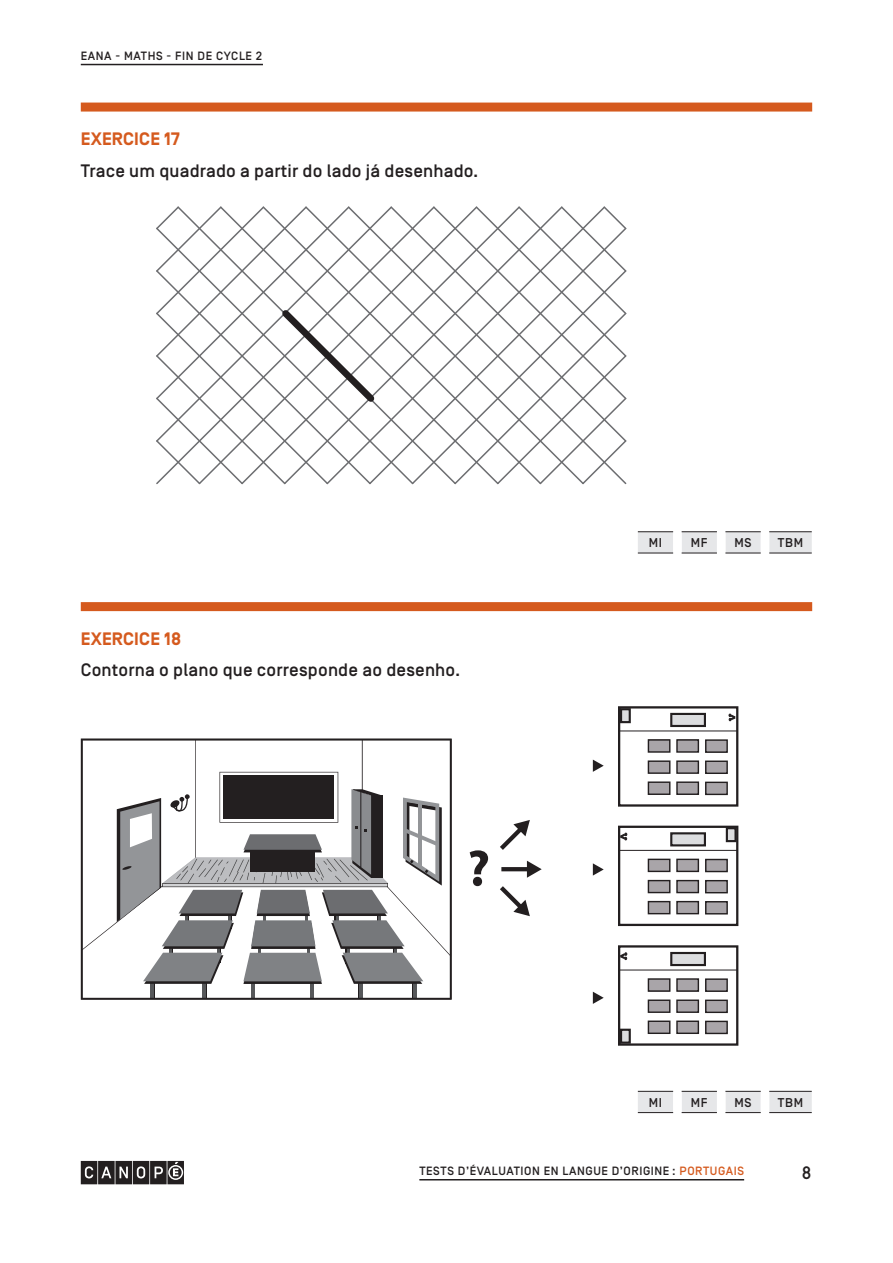
<style>
.page{position:relative;width:893px;height:1263px;background:#fff}
.page>*{position:absolute;margin:0;border:0;box-sizing:border-box;transform-origin:0 0}
.t1{font:700 51.3px "Myriad Pro";color:#231f20}
.EXERCICE_Consigne_FA{font:500 18px "Simplon BP";letter-spacing:.01em;color:#231f20}
.Exercice_Numéro{font:700 18px "Simplon BP";letter-spacing:.01em;color:#d55a1e}
.t2{font:500 18px "Simplon BP Mono";color:#231f20}
.t3{font:500 12.75px "Simplon BP";letter-spacing:.05em;color:#231f20}
.Titre_courant_FAD{font:500 12px "Simplon BP";letter-spacing:.05em;color:#231f20}
.s1{color:#d55a1e}
</style>
<div class="page">
<hr style="left:81px;top:64px;width:182px;height:1px;background:#231f20">
<svg style="left:81px;top:1161px;width:103px;height:23px;background:#4b4849"></svg>
<hr style="left:419px;top:1179px;width:325px;height:1px;background:#231f20">
<div style="left:81px;top:103px;width:731px;height:9px;background:#d55a1e"></div>
<div style="left:81px;top:602px;width:731px;height:9px;background:#d55a1e"></div>
<svg style="left:638px;top:532px;width:174px;height:21px"></svg>
<hr style="left:638px;top:531px;width:35px;height:1px;background:#231f20">
<hr style="left:682px;top:531px;width:35px;height:1px;background:#231f20">
<hr style="left:725px;top:531px;width:36px;height:1px;background:#231f20">
<hr style="left:769px;top:531px;width:43px;height:1px;background:#231f20">
<hr style="left:638px;top:553px;width:35px;height:1px;background:#231f20">
<hr style="left:682px;top:553px;width:35px;height:1px;background:#231f20">
<hr style="left:725px;top:553px;width:36px;height:1px;background:#231f20">
<hr style="left:769px;top:553px;width:43px;height:1px;background:#231f20">
<svg style="left:638px;top:1091px;width:174px;height:21px"></svg>
<hr style="left:638px;top:1091px;width:35px;height:1px;background:#231f20">
<hr style="left:682px;top:1091px;width:35px;height:1px;background:#231f20">
<hr style="left:725px;top:1091px;width:36px;height:1px;background:#231f20">
<hr style="left:769px;top:1091px;width:43px;height:1px;background:#231f20">
<hr style="left:638px;top:1112px;width:35px;height:1px;background:#231f20">
<hr style="left:682px;top:1112px;width:35px;height:1px;background:#231f20">
<hr style="left:725px;top:1112px;width:36px;height:1px;background:#231f20">
<hr style="left:769px;top:1112px;width:43px;height:1px;background:#231f20">
<svg style="left:606px;top:208px;width:20px;height:277px"></svg>
<svg style="left:380px;top:206px;width:226px;height:279px"></svg>
<svg style="left:156px;top:206px;width:224px;height:279px"></svg>
<svg style="left:81px;top:738px;width:371px;height:262px"></svg>
<div style="left:618px;top:706px;width:120px;height:101px;border:2px solid #231f20"></div>
<hr style="left:619px;top:731px;width:118px;height:1px;background:#231f20">
<div style="left:621px;top:709px;width:9px;height:13px;background:#dcdddf"></div>
<div style="left:620px;top:708px;width:11px;height:15px;border:2px solid #231f20"></div>
<div style="left:671px;top:714px;width:34px;height:12px;background:#dcdddf"></div>
<div style="left:670px;top:713px;width:36px;height:14px;border:2px solid #231f20"></div>
<div style="left:648px;top:740px;width:22px;height:12px;background:#a9a5a9"></div>
<div style="left:648px;top:739px;width:22px;height:14px;border:1px solid #231f20"></div>
<div style="left:648px;top:761px;width:22px;height:12px;background:#a9a5a9"></div>
<div style="left:648px;top:760px;width:22px;height:14px;border:1px solid #231f20"></div>
<div style="left:648px;top:782px;width:22px;height:12px;background:#a9a5a9"></div>
<div style="left:648px;top:781px;width:22px;height:14px;border:1px solid #231f20"></div>
<div style="left:677px;top:740px;width:21px;height:12px;background:#a9a5a9"></div>
<div style="left:676px;top:739px;width:23px;height:14px;border:1px solid #231f20"></div>
<div style="left:677px;top:761px;width:21px;height:12px;background:#a9a5a9"></div>
<div style="left:676px;top:760px;width:23px;height:14px;border:1px solid #231f20"></div>
<div style="left:677px;top:782px;width:21px;height:12px;background:#a9a5a9"></div>
<div style="left:676px;top:781px;width:23px;height:14px;border:1px solid #231f20"></div>
<div style="left:706px;top:740px;width:21px;height:12px;background:#a9a5a9"></div>
<div style="left:705px;top:739px;width:23px;height:14px;border:1px solid #231f20"></div>
<div style="left:706px;top:761px;width:21px;height:12px;background:#a9a5a9"></div>
<div style="left:705px;top:760px;width:23px;height:14px;border:1px solid #231f20"></div>
<div style="left:706px;top:782px;width:21px;height:12px;background:#a9a5a9"></div>
<div style="left:705px;top:782px;width:23px;height:13px;border:1px solid #231f20"></div>
<svg style="left:728px;top:713px;width:10px;height:9px"></svg>
<div style="left:618px;top:826px;width:120px;height:100px;border:2px solid #231f20"></div>
<hr style="left:619px;top:850px;width:118px;height:1px;background:#231f20">
<div style="left:727px;top:828px;width:9px;height:13px;background:#dcdddf"></div>
<div style="left:726px;top:827px;width:11px;height:15px;border:2px solid #231f20"></div>
<div style="left:671px;top:833px;width:34px;height:12px;background:#dcdddf"></div>
<div style="left:670px;top:832px;width:36px;height:14px;border:2px solid #231f20"></div>
<div style="left:648px;top:859px;width:22px;height:12px;background:#a9a5a9"></div>
<div style="left:648px;top:859px;width:22px;height:13px;border:1px solid #231f20"></div>
<div style="left:648px;top:880px;width:22px;height:12px;background:#a9a5a9"></div>
<div style="left:648px;top:880px;width:22px;height:13px;border:1px solid #231f20"></div>
<div style="left:648px;top:902px;width:22px;height:12px;background:#a9a5a9"></div>
<div style="left:648px;top:901px;width:22px;height:13px;border:1px solid #231f20"></div>
<div style="left:677px;top:859px;width:21px;height:12px;background:#a9a5a9"></div>
<div style="left:676px;top:859px;width:23px;height:13px;border:1px solid #231f20"></div>
<div style="left:677px;top:880px;width:21px;height:12px;background:#a9a5a9"></div>
<div style="left:676px;top:880px;width:23px;height:13px;border:1px solid #231f20"></div>
<div style="left:677px;top:902px;width:21px;height:12px;background:#a9a5a9"></div>
<div style="left:676px;top:901px;width:23px;height:13px;border:1px solid #231f20"></div>
<div style="left:706px;top:859px;width:21px;height:12px;background:#a9a5a9"></div>
<div style="left:705px;top:859px;width:23px;height:13px;border:1px solid #231f20"></div>
<div style="left:706px;top:881px;width:21px;height:12px;background:#a9a5a9"></div>
<div style="left:705px;top:880px;width:23px;height:13px;border:1px solid #231f20"></div>
<div style="left:706px;top:902px;width:21px;height:12px;background:#a9a5a9"></div>
<div style="left:705px;top:901px;width:23px;height:13px;border:1px solid #231f20"></div>
<svg style="left:618px;top:832px;width:10px;height:9px"></svg>
<div style="left:618px;top:945px;width:120px;height:101px;border:2px solid #231f20"></div>
<hr style="left:619px;top:970px;width:118px;height:1px;background:#231f20">
<div style="left:621px;top:1030px;width:9px;height:13px;background:#dcdddf"></div>
<div style="left:620px;top:1029px;width:11px;height:15px;border:2px solid #231f20"></div>
<div style="left:671px;top:953px;width:34px;height:12px;background:#dcdddf"></div>
<div style="left:670px;top:952px;width:36px;height:14px;border:2px solid #231f20"></div>
<div style="left:648px;top:979px;width:22px;height:12px;background:#a9a5a9"></div>
<div style="left:648px;top:978px;width:22px;height:14px;border:1px solid #231f20"></div>
<div style="left:648px;top:1000px;width:22px;height:12px;background:#a9a5a9"></div>
<div style="left:648px;top:999px;width:22px;height:14px;border:1px solid #231f20"></div>
<div style="left:648px;top:1021px;width:22px;height:12px;background:#a9a5a9"></div>
<div style="left:648px;top:1020px;width:22px;height:14px;border:1px solid #231f20"></div>
<div style="left:677px;top:979px;width:21px;height:12px;background:#a9a5a9"></div>
<div style="left:676px;top:978px;width:23px;height:14px;border:1px solid #231f20"></div>
<div style="left:677px;top:1000px;width:21px;height:12px;background:#a9a5a9"></div>
<div style="left:676px;top:999px;width:23px;height:14px;border:1px solid #231f20"></div>
<div style="left:677px;top:1021px;width:21px;height:12px;background:#a9a5a9"></div>
<div style="left:676px;top:1020px;width:23px;height:14px;border:1px solid #231f20"></div>
<div style="left:706px;top:979px;width:21px;height:12px;background:#a9a5a9"></div>
<div style="left:705px;top:978px;width:23px;height:14px;border:1px solid #231f20"></div>
<div style="left:706px;top:1000px;width:21px;height:12px;background:#a9a5a9"></div>
<div style="left:705px;top:999px;width:23px;height:14px;border:1px solid #231f20"></div>
<div style="left:706px;top:1021px;width:21px;height:12px;background:#a9a5a9"></div>
<div style="left:705px;top:1021px;width:23px;height:13px;border:1px solid #231f20"></div>
<svg style="left:618px;top:951px;width:10px;height:10px"></svg>
<svg style="left:500px;top:820px;width:30px;height:30px"></svg>
<svg style="left:500px;top:861px;width:42px;height:55px"></svg>
<svg style="left:593px;top:759px;width:11px;height:13px"></svg>
<svg style="left:593px;top:863px;width:11px;height:12px"></svg>
<svg style="left:593px;top:992px;width:11px;height:12px"></svg>
<p class="Titre_courant_FAD" style="left:81px;top:49px;width:183px">EANA - MATHS - FIN DE CYCLE 2</p>
<p class="Exercice_Numéro" style="left:81px;top:129px;width:101px">EXERCICE 17</p>
<p class="EXERCICE_Consigne_FA" style="left:81px;top:160px;width:399px">Trace um quadrado a partir do lado já desenhado.</p>
<p class="Exercice_Numéro" style="left:81px;top:628px;width:102px">EXERCICE 18</p>
<p class="EXERCICE_Consigne_FA" style="left:81px;top:660px;width:381px">Contorna o plano que corresponde ao desenho.</p>
<p class="t1" style="left:467px;top:835px;width:24px">?</p>
<p class="t3" style="left:649px;top:535px;width:15px">MI</p>
<p class="t3" style="left:691px;top:535px;width:18px">MF</p>
<p class="t3" style="left:734px;top:535px;width:19px">MS</p>
<p class="t3" style="left:778px;top:535px;width:27px">TBM</p>
<p class="t3" style="left:649px;top:1095px;width:15px">MI</p>
<p class="t3" style="left:691px;top:1095px;width:18px">MF</p>
<p class="t3" style="left:734px;top:1095px;width:19px">MS</p>
<p class="t3" style="left:778px;top:1095px;width:27px">TBM</p>
<p class="Titre_courant_FAD" style="left:419px;top:1164px;width:326px">TESTS D’ÉVALUATION EN LANGUE D’ORIGINE : <span class="s1">PORTUGAIS</span></p>
<p class="t2" style="left:801px;top:1161px;width:12px">8</p>
</div>
